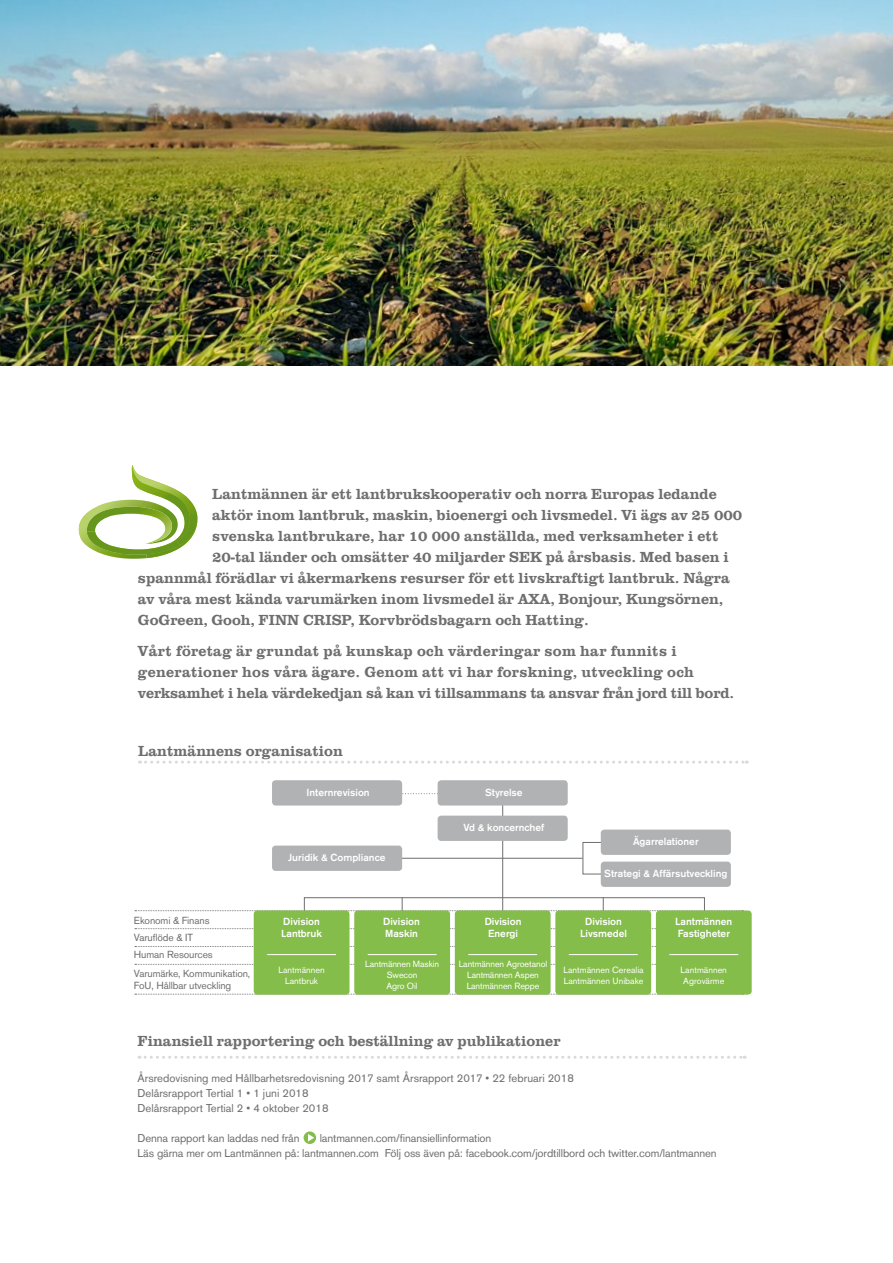
<style>
.page{position:relative;width:893px;height:1263px;background:#fff}
.page>*{position:absolute;margin:0;border:0;box-sizing:border-box;transform-origin:0 0}
.t1{font:500 15px/21px "URW Clarendon T";color:#6e6e6e}
.t2{font:11.25px/15px "Akzidenz Grotesk BE";letter-spacing:-.01em;color:#6e6e6e}
.t3{font:500 10.2px/12.1px "Akzidenz Grotesk BE";color:#fff}
.t4{font:10.2px/18px "Akzidenz Grotesk BE";letter-spacing:-.01em;color:#6e6e6e}
.t5{font:8.85px/10.8px "Akzidenz Grotesk BE";letter-spacing:-.01em;color:#fff;text-align:center}
</style>
<div class="page">
<svg style="left:78px;top:465px;width:120px;height:94px"></svg>
<img style="left:0;top:0;width:893px;height:366px">
<div style="left:304px;top:1131px;width:12px;height:13px;background:#84bd4a;border-radius:50%"></div>
<svg style="left:308px;top:1134px;width:6px;height:7px"></svg>
<svg style="left:139px;top:1056px;width:606px;height:3px"></svg>
<svg style="left:139px;top:761px;width:608px;height:3px"></svg>
<svg style="left:135px;top:994px;width:523px;height:1px"></svg>
<svg style="left:135px;top:928px;width:521px;height:1px"></svg>
<svg style="left:135px;top:946px;width:521px;height:1px"></svg>
<svg style="left:135px;top:964px;width:521px;height:1px"></svg>
<svg style="left:135px;top:897px;width:570px;height:19px"></svg>
<svg style="left:402px;top:793px;width:36px;height:1px"></svg>
<hr style="left:502px;top:796px;width:1px;height:132px;background:#6e6e6e">
<div style="left:438px;top:780px;width:130px;height:25px;background:#b1b2b3;border-radius:4px"></div>
<div style="left:438px;top:816px;width:130px;height:25px;background:#b1b2b3;border-radius:4px"></div>
<div style="left:272px;top:780px;width:130px;height:25px;background:#b1b2b3;border-radius:4px"></div>
<hr style="left:337px;top:858px;width:246px;height:1px;background:#6e6e6e">
<div style="left:272px;top:845px;width:130px;height:26px;background:#b1b2b3;border-radius:4px"></div>
<div style="left:601px;top:861px;width:130px;height:26px;background:#b1b2b3;border-radius:4px"></div>
<div style="left:601px;top:829px;width:130px;height:26px;background:#b1b2b3;border-radius:4px"></div>
<div style="left:254px;top:910px;width:95px;height:85px;background:#84bd4a;border-radius:4px"></div>
<hr style="left:267px;top:954px;width:69px;height:1px;background:#fff">
<hr style="left:402px;top:897px;width:1px;height:38px;background:#6e6e6e">
<div style="left:354px;top:910px;width:96px;height:85px;background:#84bd4a;border-radius:4px"></div>
<hr style="left:368px;top:954px;width:69px;height:1px;background:#fff">
<div style="left:455px;top:910px;width:96px;height:85px;background:#84bd4a;border-radius:4px"></div>
<hr style="left:468px;top:954px;width:69px;height:1px;background:#fff">
<hr style="left:603px;top:897px;width:1px;height:38px;background:#6e6e6e">
<div style="left:555px;top:910px;width:96px;height:85px;background:#84bd4a;border-radius:4px"></div>
<hr style="left:569px;top:954px;width:69px;height:1px;background:#fff">
<div style="left:656px;top:910px;width:96px;height:85px;background:#84bd4a;border-radius:4px"></div>
<hr style="left:669px;top:954px;width:69px;height:1px;background:#fff">
<p class="t1" style="left:212px;top:483px;width:506px">Lantmännen är ett lantbrukskooperativ och norra Europas ledande</p>
<p class="t1" style="left:212px;top:504px;width:531px">aktör inom lantbruk, maskin, bioenergi och livsmedel. Vi ägs av 25 000</p>
<p class="t1" style="left:212px;top:525px;width:508px">svenska lantbrukare, har 10 000 anställda, med verksamheter i ett</p>
<p class="t1" style="left:212px;top:546px;width:518px">20-tal länder och omsätter 40 miljarder SEK på årsbasis. Med basen i</p>
<p class="t1" style="left:138px;top:567px;width:593px">spannmål förädlar vi åkermarkens resurser för ett livskraftigt lantbruk. Några</p>
<p class="t1" style="left:138px;top:588px;width:587px">av våra mest kända varumärken inom livsmedel är AXA, Bonjour, Kungsörnen,</p>
<p class="t1" style="left:138px;top:609px;width:452px">GoGreen, Gooh, FINN CRISP, Korvbrödsbagarn och Hatting.</p>
<p class="t1" style="left:138px;top:640px;width:598px">Vårt företag är grundat på kunskap och värderingar som har funnits i generationer hos våra ägare. Genom att vi har forskning, utveckling och verksamhet i hela värdekedjan så kan vi tillsammans ta ansvar från jord till bord.</p>
<p class="t1" style="left:138px;top:740px;width:206px">Lantmännens organisation</p>
<p class="t3" style="left:307px;top:786px;width:65px">Internrevision</p>
<p class="t4" style="left:134px;top:911px;width:77px">Ekonomi &amp; Finans</p>
<p class="t4" style="left:134px;top:928px;width:118px">Varuflöde &amp; IT<br>Human Resources<br>Varumärke, Kommunikation,</p>
<p class="t4" style="left:134px;top:976px;width:99px">FoU, Hållbar utveckling</p>
<p class="t3" style="left:288px;top:852px;width:99px">Juridik &amp; Compliance</p>
<p class="t3" style="left:281px;top:915px;width:42px">Division<br>Lantbruk</p>
<p class="t5" style="left:278px;top:965px;width:48px">Lantmännen<br>Lantbruk</p>
<p class="t3" style="left:383px;top:915px;width:38px">Division<br>Maskin</p>
<p class="t5" style="left:365px;top:958px;width:75px">Lantmännen Maskin<br>Swecon<br>Agro Oil</p>
<p class="t3" style="left:485px;top:786px;width:39px">Styrelse</p>
<p class="t3" style="left:463px;top:821px;width:82px">Vd &amp; koncernchef</p>
<p class="t3" style="left:485px;top:915px;width:38px;text-align:center">Division<br>Energi</p>
<p class="t5" style="left:459px;top:958px;width:90px">Lantmännen Agroetanol<br>Lantmännen Aspen<br>Lantmännen Reppe</p>
<p class="t3" style="left:633px;top:835px;width:67px">Ägarrelationer</p>
<p class="t3" style="left:604px;top:867px;width:125px">Strategi &amp; Affärsutveckling</p>
<p class="t3" style="left:580px;top:915px;width:48px;text-align:center">Division<br>Livsmedel</p>
<p class="t5" style="left:563px;top:965px;width:82px;text-align:left">Lantmännen Cerealia<br>Lantmännen Unibake</p>
<p class="t3" style="left:675px;top:915px;width:59px">Lantmännen<br>Fastigheter</p>
<p class="t5" style="left:681px;top:965px;width:48px;text-align:left">Lantmännen<br>Agrovärme</p>
<p class="t1" style="left:138px;top:1030px;width:425px">Finansiell rapportering och beställning av publikationer</p>
<p class="t2" style="left:138px;top:1070px;width:438px">Årsredovisning med Hållbarhetsredovisning 2017 samt Årsrapport 2017 • 22 februari 2018<br>Delårsrapport Tertial 1 • 1 juni 2018<br>Delårsrapport Tertial 2 • 4 oktober 2018</p>
<p class="t2" style="left:138px;top:1130px;width:164px">Denna rapport kan laddas ned från</p>
<p class="t2" style="left:138px;top:1130px;width:581px;text-indent:182px">lantmannen.com/finansiellinformation<br>Läs gärna mer om Lantmännen på: lantmannen.com Följ oss även på: facebook.com/jordtillbord och twitter.com/lantmannen</p>
</div>
